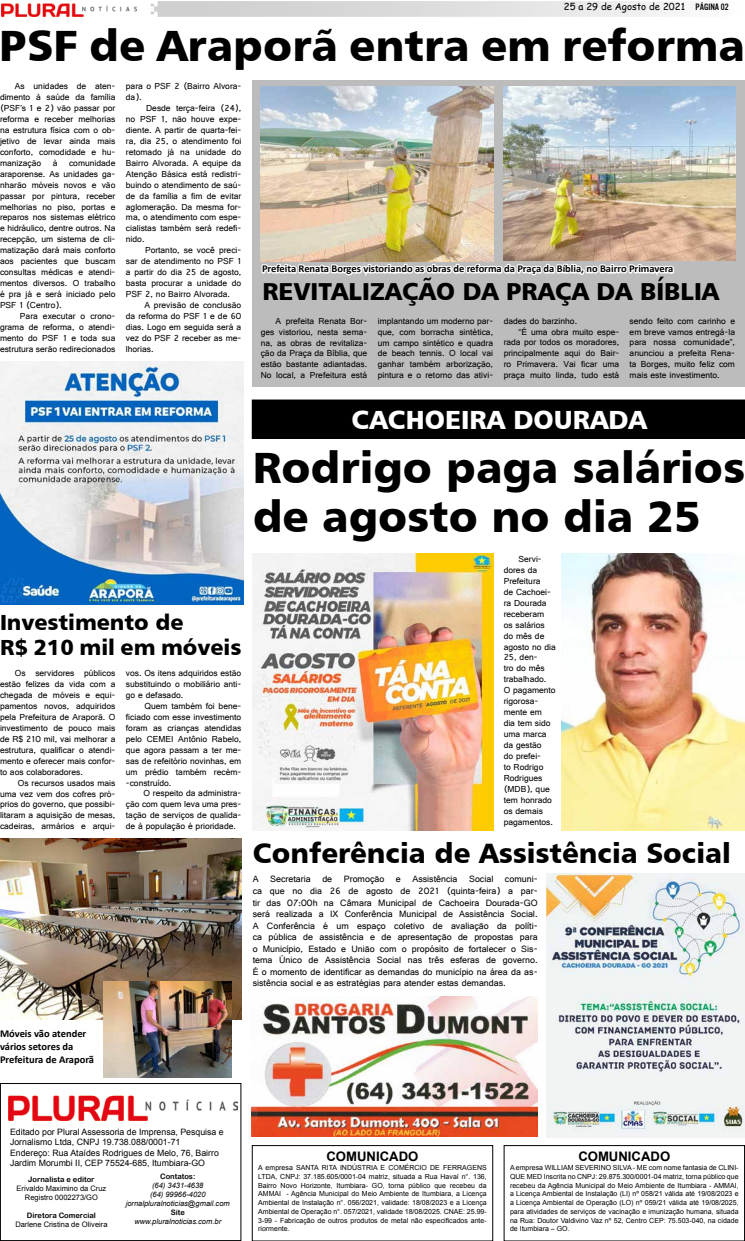
<style>
.page{position:relative;width:745px;height:1241px;background:#fff}
.page>*{position:absolute;margin:0;border:0;box-sizing:border-box;transform-origin:0 0}
.t1{font:43.75px/49.9px "Humanist 777 BT Black B";color:#000}
.t2{font:28px "Humanist 777 BT Black B";color:#000}
.t3{font:26.25px "Humanist 777 BT Black B";color:#fff}
.t4{font:24.5px "Humanist 777 BT Black B";color:#000}
.t5{font:21.88px/24.5px "Humanist 777 BT Black B";color:#000}
.t6{font:700 13.12px "Arial";color:#000}
.t7{font:700 10.5px/12.6px "Calibri";color:#000}
.t8{font:9.62px/11.5px "Gautami";color:#000;text-align:justify}
.t9{font:9.62px "Comic Sans MS";color:#000}
.t10{font:9.19px/10.9px "Gautami";color:#000;text-align:justify}
.t11{font:8.75px/10.5px "Arial";color:#000}
.t12{font:italic 7.52px/9px "Arial";color:#000;text-align:center}
.t13{font:7.52px/9px "Arial";color:#000;text-align:center}
.t14{font:7.52px "Arial Rounded MT Bold";color:#000}
.t15{font:7px/8.8px "Arial";color:#000;text-align:justify}
.s1{font-family:"U.S.101"}
</style>
<div class="page">
<div style="left:252px;top:81px;width:492px;height:306px;background:#bcbcbc"></div>
<svg style="left:150px;top:1px;width:521px;height:16px;background:#dedede"></svg>
<img style="left:2px;top:3px;width:135px;height:14px">
<div style="left:0;top:1082px;width:241px;height:158px;border:1px solid #000"></div>
<img style="left:9px;top:1095px;width:228px;height:24px">
<div style="left:252px;top:1144px;width:241px;height:96px;border:1px solid #000"></div>
<div style="left:503px;top:1144px;width:241px;height:96px;border:1px solid #000"></div>
<img style="left:0;top:361px;width:243px;height:243px">
<img style="left:0;top:838px;width:241px;height:181px">
<img style="left:104px;top:981px;width:127px;height:95px">
<svg style="left:0;top:1015px;width:97px;height:5px"></svg>
<img style="left:260px;top:87px;width:233px;height:163px">
<img style="left:503px;top:87px;width:231px;height:173px">
<svg style="left:260px;top:250px;width:415px;height:26px"></svg>
<div style="left:252px;top:400px;width:492px;height:38px;background:#000"></div>
<div style="left:252px;top:399px;width:492px;height:39px;border:1px solid #000"></div>
<img style="left:252px;top:553px;width:241px;height:277px">
<img style="left:561px;top:553px;width:183px;height:277px">
<img style="left:546px;top:873px;width:197px;height:264px">
<img style="left:252px;top:996px;width:285px;height:140px">
<p class="t9" style="left:563px;top:0;width:166px">25 a 29 de Agosto de 2021 <span class="s1">PÁGINa 02</span></p>
<h1 class="t1" style="left:0;top:20px;width:746px">PSF de Araporã entra em reforma</h1>
<p class="t10" style="left:0;top:80px;width:117px;text-indent:15px">As unidades de aten&shy;dimento à saúde da família (PSF’s 1 e 2) vão passar por reforma e receber melhorias na estrutura física com o ob&shy;jetivo de levar ainda mais conforto, comodidade e hu&shy;manização</p>
<p class="t10" style="left:126px;top:80px;width:117px">para o PSF 2 (Bairro Alvora&shy;da).</p>
<p class="t10" style="left:126px;top:102px;width:117px;text-indent:20px">Desde terça-feira (24), no PSF 1, não houve expe&shy;diente. A partir de quarta-fei&shy;ra, dia 25, o atendimento foi retomado já na unidade do Bairro Alvorada. A equipe da Atenção Básica está redistri&shy;buindo o atendimento de saú&shy;de da família a fim de evitar aglomeração. Da mesma for&shy;ma, o atendimento com espe&shy;cialistas também será redefi&shy;nido.</p>
<p class="t10" style="left:126px;top:244px;width:117px;text-indent:19px">Portanto, se você preci&shy;sar de atendimento no PSF 1 a partir do dia 25 de agosto, basta procurar a unidade do PSF 2, no Bairro Alvorada.</p>
<p class="t10" style="left:126px;top:299px;width:117px;text-indent:19px">A previsão de conclusão da reforma do PSF 1 e de 60 dias. Logo em seguida será a vez do PSF 2 receber as me&shy;lhorias.</p>
<p class="t10" style="left:53px;top:157px;width:6px">à</p>
<p class="t10" style="left:0;top:157px;width:117px;text-indent:69px">comunidade araporense. As unidades ga&shy;nharão móveis novos e vão passar por pintura, receber melhorias no piso, portas e reparos nos sistemas elétrico e hidráulico, dentre outros. Na recepção, um sistema de cli&shy;matização dará mais conforto aos pacientes que buscam consultas médicas e atendi&shy;mentos diversos. O trabalho é pra já e será iniciado pelo PSF 1 (Centro).</p>
<p class="t10" style="left:0;top:310px;width:117px;text-indent:20px">Para executar o crono&shy;grama de reforma, o atendi&shy;mento do PSF 1 e toda sua estrutura serão redirecionados</p>
<p class="t7" style="left:262px;top:262px;width:412px">Prefeita Renata Borges vistoriando as obras de reforma da Praça da Bíblia, no Bairro Primavera</p>
<h3 class="t4" style="left:262px;top:276px;width:458px">REVITALIZAÇÃO DA PRAÇA DA BÍBLIA</h3>
<p class="t10" style="left:260px;top:315px;width:108px;text-indent:15px">A prefeita Renata Bor&shy;ges vistoriou, nesta sema&shy;na, as obras de revitaliza&shy;ção da Praça da Bíblia, que estão bastante adiantadas.<br>No local, a Prefeitura está</p>
<p class="t10" style="left:377px;top:315px;width:117px">implantando um moderno par&shy;que, com borracha sintética, um campo sintético e quadra de beach tennis. O local vai ganhar também arborização, pintura e o retorno das ativi-</p>
<p class="t10" style="left:503px;top:315px;width:75px">dades do barzinho.</p>
<p class="t10" style="left:629px;top:315px;width:107px">sendo feito com carinho e em breve vamos entregá-la para nossa comunidade”, anunciou a prefeita Rena&shy;ta Borges, muito feliz com mais este investimento.</p>
<p class="t10" style="left:518px;top:326px;width:102px">“É uma obra muito espe-</p>
<p class="t10" style="left:503px;top:337px;width:117px">rada por todos os moradores,</p>
<p class="t10" style="left:503px;top:348px;width:117px">principalmente aqui do Bair-</p>
<p class="t10" style="left:503px;top:358px;width:117px">ro Primavera. Vai ficar uma</p>
<p class="t10" style="left:503px;top:369px;width:117px">praça muito linda, tudo está</p>
<h3 class="t3" style="left:351px;top:403px;width:297px">CACHOEIRA DOURADA</h3>
<h3 class="t5" style="left:0;top:609px;width:243px">Investimento de<br>R$ 210 mil em móveis</h3>
<p class="t10" style="left:0;top:667px;width:117px;text-indent:15px">Os servidores públicos estão felizes da vida com a chegada de móveis e equi&shy;pamentos novos, adquiridos pela Prefeitura de Araporã. O investimento de pouco mais de R$ 210 mil, vai melhorar a estrutura, qualificar o atendi&shy;mento e oferecer mais confor&shy;to aos colaboradores.</p>
<p class="t10" style="left:0;top:776px;width:117px;text-indent:18px">Os recursos usados mais uma vez vem dos cofres pró&shy;prios do governo, que possibi&shy;litaram a aquisição de mesas, cadeiras, armários e arqui-</p>
<p class="t10" style="left:126px;top:667px;width:117px">vos. Os itens adquiridos estão substituindo o mobiliário anti&shy;go e defasado.</p>
<p class="t10" style="left:126px;top:700px;width:117px;text-indent:19px">Quem também foi bene&shy;ficiado com esse investimento foram as crianças atendidas pelo CEMEI Antônio Rabelo, que agora passam a ter me&shy;sas de refeitório novinhas, em um prédio também recém--construído.</p>
<p class="t10" style="left:126px;top:787px;width:117px;text-indent:18px">O respeito da administra&shy;ção com quem leva uma pres&shy;tação de serviços de qualida&shy;de à população é prioridade.</p>
<h1 class="t1" style="left:252px;top:441px;width:493px">Rodrigo paga salários de agosto no dia 25</h1>
<p class="t10" style="left:503px;top:553px;width:54px;text-align:left;text-indent:15px">Servi&shy;dores da<br>Prefeitura<br>de Cachoei&shy;ra Dourada receberam<br>os salários do mês de agosto no dia<br>25, den-<br>tro do mês trabalhado.<br>O pagamento rigorosa&shy;mente em<br>dia tem sido uma marca da gestão<br>do prefei-<br>to Rodrigo<br>Rodrigues (MDB), que tem honrado os demais pagamentos.</p>
<h2 class="t2" style="left:252px;top:834px;width:479px">Conferência de Assistência Social</h2>
<p class="t8" style="left:252px;top:873px;width:286px">A Secretaria de Promoção e Assistência Social comuni&shy;ca que no dia 26 de agosto de 2021 (quinta-feira) a par&shy;tir das 07:00h na Câmara Municipal de Cachoeira Dourada-GO será realizada a IX Conferência Municipal de Assistência Social.<br>A Conferência é um espaço coletivo de avaliação da políti&shy;ca pública de assistência e de apresentação de propostas para o Município, Estado e União com o propósito de fortalecer o Sis&shy;tema Único de Assistência Social nas três esferas de governo.<br>É o momento de identificar as demandas do município na área da as&shy;sistência social e as estratégias para atender estas demandas.</p>
<p class="t7" style="left:0;top:1027px;width:96px">Móveis vão atender vários setores da<br>Prefeitura de Araporã</p>
<p class="t11" style="left:10px;top:1126px;width:215px">Editado por Plural Assessoria de Imprensa, Pesquisa e Jornalismo Ltda, CNPJ 19.738.088/0001-71<br>Endereço: Rua Ataídes Rodrigues de Melo, 76, Bairro Jardim Morumbi II, CEP 75524-685, Itumbiara-GO</p>
<p class="t14" style="left:28px;top:1174px;width:68px">Jornalista e editor</p>
<p class="t13" style="left:17px;top:1183px;width:91px">Erivaldo Maximino da Cruz<br>Registro 0002273/GO</p>
<p class="t14" style="left:27px;top:1210px;width:71px">Diretora Comercial</p>
<p class="t13" style="left:15px;top:1219px;width:94px">Darlene Cristina de OIiveira</p>
<p class="t14" style="left:160px;top:1171px;width:37px">Contatos:</p>
<p class="t12" style="left:126px;top:1180px;width:105px">(64) 3431-4638<br>(64) 99966-4020 jornalpluralnoticias@gmail.com</p>
<p class="t14" style="left:170px;top:1207px;width:16px">Site</p>
<p class="t12" style="left:134px;top:1216px;width:88px">www.pluralnoticias.com.br</p>
<h3 class="t6" style="left:326px;top:1147px;width:93px">COMUNICADO</h3>
<p class="t15" style="left:258px;top:1163px;width:230px">A empresa SANTA RITA INDÚSTRIA E COMÉRCIO DE FERRAGENS LTDA, CNPJ: 37.185.605/0001-04 matriz, situada a Rua Havaí n°. 136, Bairro Novo Horizonte, Itumbiara- GO, torna público que recebeu da AMMAI - Agência Municipal do Meio Ambiente de Itumbiara, a Licença Ambiental de Instalação n°. 056/2021, validade: 18/08/2023 e a Licença Ambiental de Operação n°. 057/2021, validade 18/08/2025. CNAE: 25.99- 3-99 - Fabricação de outros produtos de metal não especificados ante&shy;riormente.</p>
<h3 class="t6" style="left:578px;top:1147px;width:93px">COMUNICADO</h3>
<p class="t15" style="left:509px;top:1163px;width:230px">A empresa WILLIAM SEVERINO SILVA - ME com nome fantasia de CLINI-QUE MED Inscrita no CNPJ: 29.875.300/0001-04 matriz, torna público que recebeu da Agência Municipal do Meio Ambiente de Itumbiara - AMMAI, a Licença Ambiental de Instalação (LI) nº 058/21 válida até 19/08/2023 e a Licença Ambiental de Operação (LO) nº 059/21 válida até 19/08/2025, para atividades de serviços de vacinação e imunização humana, situada na Rua: Doutor Valdivino Vaz nº 52, Centro CEP: 75.503-040, na cidade de Itumbiara – GO.</p>
</div>
